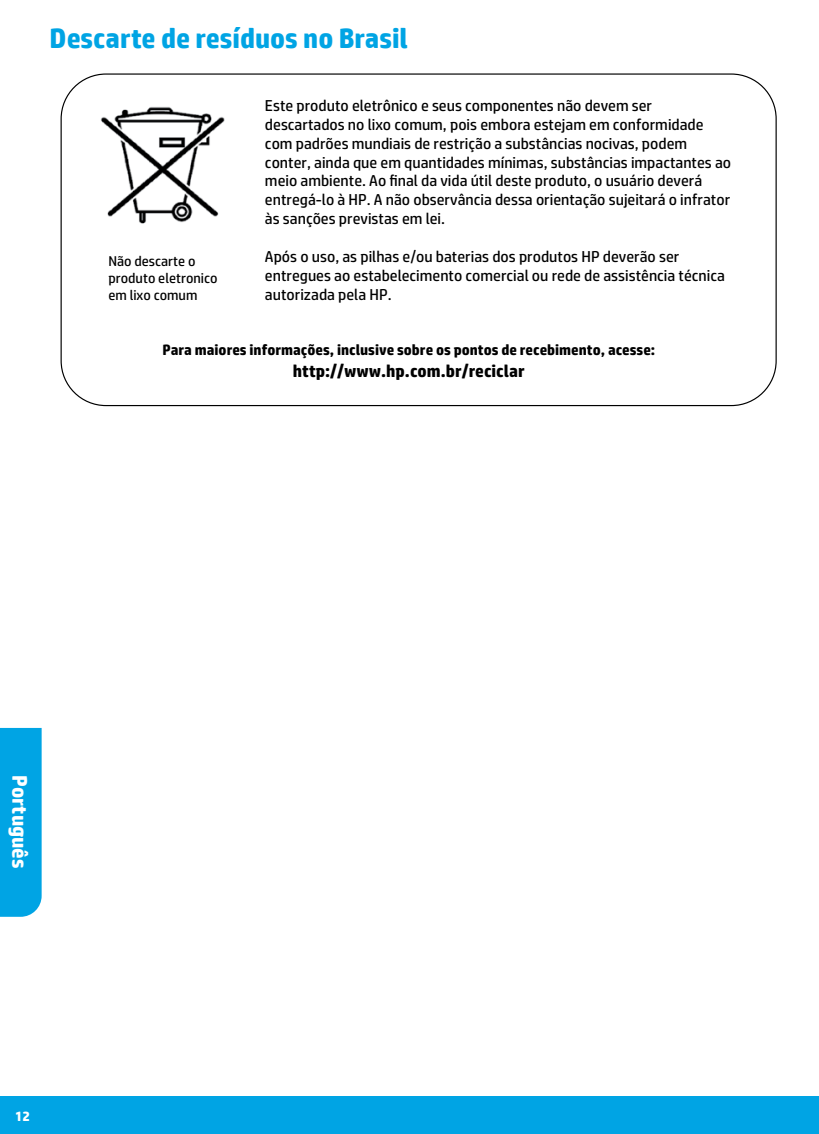
<style>
.page{position:relative;width:819px;height:1134px;background:#fff}
.page>*{position:absolute;margin:0;border:0;box-sizing:border-box;transform-origin:0 0}
.section_title{font:700 28px "HP Simplified";color:#00a4e4}
.t1{font:700 21px "HP Simplified";color:#fff}
.t2{font:700 17.32px "HP Simplified";color:#000}
.t3{font:15.75px/18.9px "HP Simplified";color:#000}
.t4{font:700 15.05px "HP Simplified";color:#000}
.t5{font:14.17px/17px "HP Simplified";color:#000}
.t6{font:700 14px "HP Simplified";color:#fff}
</style>
<div class="page">
<div style="left:0;top:1096px;width:819px;height:38px;background:#00a4e4"></div>
<img style="left:100px;top:107px;width:125px;height:117px">
<div style="left:0;top:728px;width:42px;height:189px;background:#00a4e4"></div>
<p class="section_title" style="left:50px;top:20px;width:360px">Descarte de resíduos no Brasil</p>
<p class="t5" style="left:108px;top:252px;width:111px">Não descarte o produto eletronico em lixo comum</p>
<p class="t3" style="left:265px;top:96px;width:468px">Este produto eletrônico e seus componentes não devem ser descartados no lixo comum, pois embora estejam em conformidade com padrões mundiais de restrição a substâncias nocivas, podem conter, ainda que em quantidades mínimas, substâncias impactantes ao meio ambiente. Ao final da vida útil deste produto, o usuário deverá entregá-lo à HP. A não observância dessa orientação sujeitará o infrator às sanções previstas em lei.</p>
<p class="t3" style="left:265px;top:247px;width:461px">Após o uso, as pilhas e/ou baterias dos produtos HP deverão ser entregues ao estabelecimento comercial ou rede de assistência técnica autorizada pela HP.</p>
<p class="t4" style="left:162px;top:340px;width:494px">Para maiores informações, inclusive sobre os pontos de recebimento, acesse:</p>
<p class="t2" style="left:293px;top:360px;width:233px">http://www.hp.com.br/reciclar</p>
<h2 class="t1" style="left:33px;top:775px;width:95px;rotate:90deg">Português</h2>
<p class="t6" style="left:15px;top:1107px;width:17px">12</p>
</div>
